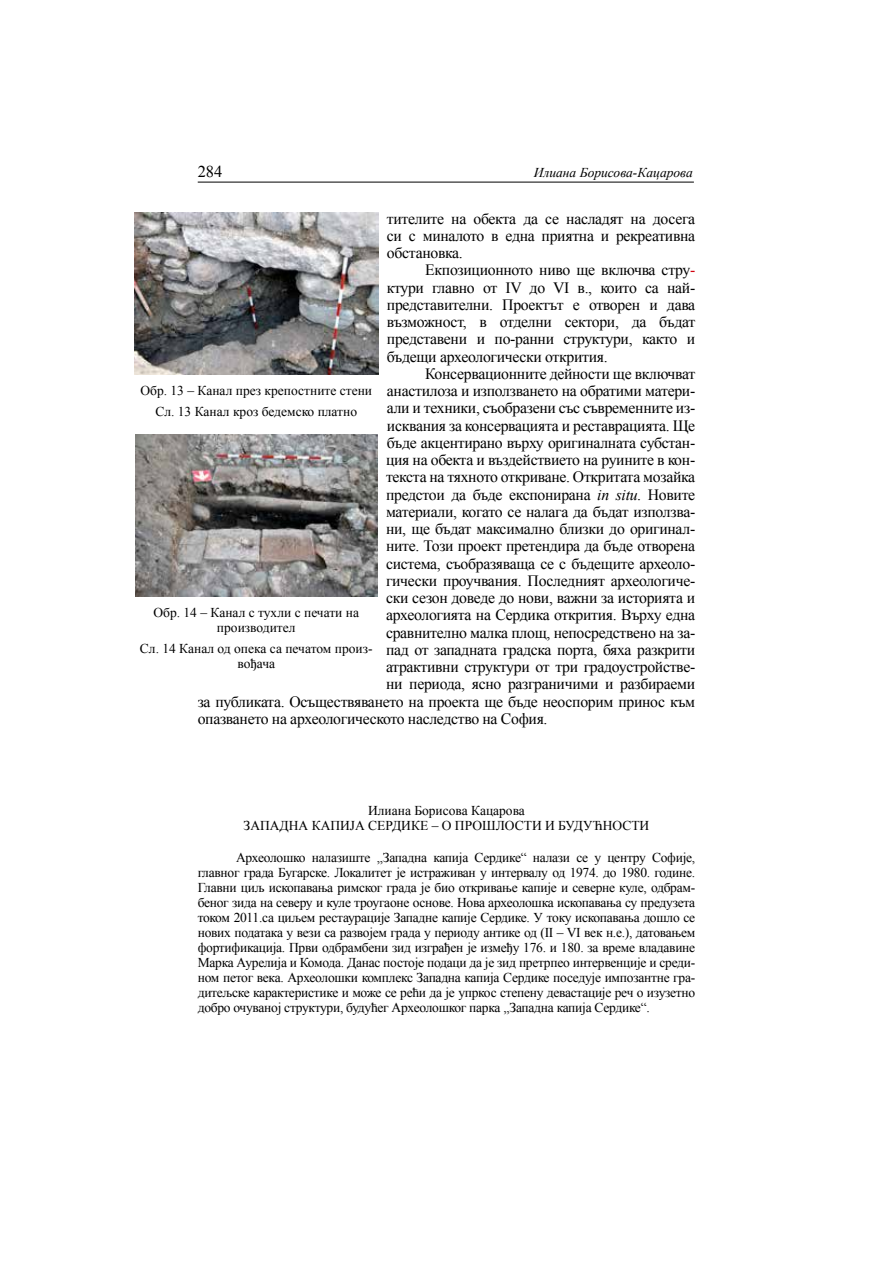
<style>
.page{position:relative;width:893px;height:1263px;background:#fff}
.page>*{position:absolute;margin:0;border:0;box-sizing:border-box;transform-origin:0 0}
.t1{font:16.5px "Times New Roman";color:#000}
.t2{font:15.75px/17.2px "Times New Roman";letter-spacing:-.02em;color:#000;text-align:justify}
.t3{font:13.5px/15px "Times New Roman";color:#000;text-align:center}
.t4{font:italic 13.5px "Times New Roman";color:#000}
.s1{font-style:italic}
</style>
<div class="page">
<hr style="left:198px;top:182px;width:496px;height:1px;background:#000">
<img style="left:134px;top:213px;width:244px;height:162px">
<img style="left:135px;top:434px;width:242px;height:163px">
<p class="t1" style="left:198px;top:161px;width:26px">284</p>
<p class="t4" style="left:534px;top:164px;width:160px">Илиана Борисова-Кацарова</p>
<p class="t2" style="left:387px;top:209px;width:310px">тителите на обекта да се насладят на досега си с миналото в една приятна и рекреативна обстановка.</p>
<p class="t2" style="left:387px;top:261px;width:310px;text-indent:38px">Екпозиционното ниво ще включва стру&shy;ктури главно от ІV до VІ в., които са най&shy;представителни. Проектът е отворен и дава възможност, в отделни сектори, да бъдат представени и по-ранни структури, както и бъдещи археологически открития.</p>
<p class="t2" style="left:425px;top:365px;width:271px">Консервационните дейности ще включват</p>
<p class="t2" style="left:387px;top:382px;width:310px">анастилоза и използването на обратими матери-</p>
<p class="t2" style="left:387px;top:399px;width:310px">али и техники, съобразени със съвременните из-</p>
<p class="t2" style="left:387px;top:416px;width:310px">исквания за консервацията и реставрацията. Ще</p>
<p class="t2" style="left:387px;top:434px;width:310px">бъде акцентирано върху оригиналната субстан-</p>
<p class="t2" style="left:386px;top:451px;width:311px">ция на обекта и въздействието на руините в кон-</p>
<p class="t2" style="left:386px;top:468px;width:311px">текста на тяхното откриване. Откритата мозайка</p>
<p class="t2" style="left:386px;top:485px;width:311px">предстои да бъде експонирана <span class="s1">in situ</span>. Новите</p>
<p class="t2" style="left:386px;top:503px;width:311px">материали, когато се налага да бъдат използва-</p>
<p class="t2" style="left:386px;top:520px;width:311px">ни, ще бъдат максимално близки до оригинал-</p>
<p class="t2" style="left:386px;top:537px;width:311px">ните. Този проект претендира да бъде отворена</p>
<p class="t2" style="left:386px;top:554px;width:311px">система, съобразяваща се с бъдещите археоло-</p>
<p class="t2" style="left:386px;top:572px;width:311px">гически проучвания. Последният археологиче-</p>
<p class="t2" style="left:386px;top:589px;width:311px">ски сезон доведе до нови, важни за историята и</p>
<p class="t2" style="left:386px;top:606px;width:311px">археологията на Сердика открития. Върху една</p>
<p class="t2" style="left:386px;top:623px;width:311px">сравнително малка площ, непосредствено на за-</p>
<p class="t2" style="left:386px;top:641px;width:311px">пад от западната градска порта, бяха разкрити</p>
<p class="t2" style="left:386px;top:658px;width:311px">атрактивни структури от три градоустройстве-</p>
<p class="t2" style="left:386px;top:675px;width:311px">ни периода, ясно разграничими и разбираеми</p>
<p class="t2" style="left:198px;top:692px;width:499px">за публиката. Осъществяването на проекта ще бъде неоспорим принос към</p>
<p class="t2" style="left:198px;top:710px;width:351px">опазването на археологическото наследство на София.</p>
<p class="t3" style="left:140px;top:380px;width:233px;line-height:21px">Обр. 13 – Канал през крепостните стени<br>Сл. 13 Канал кроз бедемско платно</p>
<p class="t3" style="left:153px;top:604px;width:207px">Обр. 14 – Канал с тухли с печати на производител</p>
<p class="t3" style="left:140px;top:640px;width:234px">Сл. 14 Канал од опека са печатом произ&shy;вођача</p>
<p class="t3" style="left:244px;top:803px;width:407px">Илиана Борисова Кацарова<br>ЗАПАДНА КАПИЈА СЕРДИКЕ – О ПРОШЛОСТИ И БУДУЋНОСТИ</p>
<p class="t3" style="left:198px;top:850px;width:499px;text-align:justify;text-indent:38px">Археолошко налазиште ,,Западна капија Сердике“ налази се у центру Софије, главног града Бугарске. Локалитет је истраживан у интервалу од 1974. до 1980. године.<br>Главни циљ ископавања римског града је био откривање капије и северне куле, одбрам&shy;беног зида на северу и куле троугаоне основе. Нова археолошка ископавања су предузета током 2011.са циљем рестаурације Западне капије Сердике. У току ископавања дошло се нових података у вези са развојем града у периоду антике од (II – VI век н.е.), датовањем фортификација. Први одбрамбени зид изграђен је између 176. и 180. за време владавине Марка Аурелија и Комода. Данас постоје подаци да је зид претрпео интервенције и среди&shy;ном петог века. Археолошки комплекс Западна капија Сердике поседује импозантне гра&shy;дитељске карактеристике и може се рећи да је упркос степену девастације реч о изузетно добро очуваној структури, будућег Археолошког парка ,,Западна капија Сердике“.</p>
</div>
